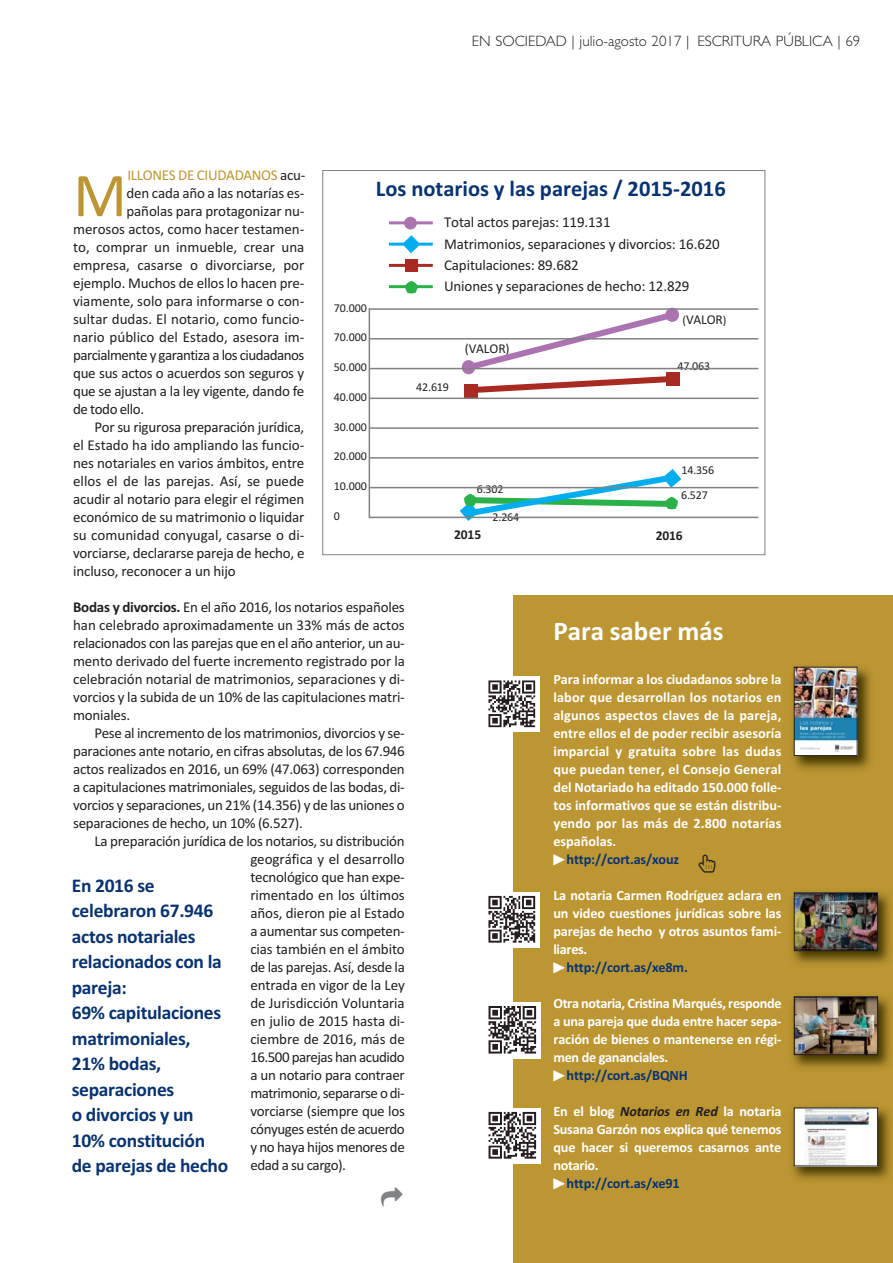
<style>
.page{position:relative;width:893px;height:1263px;background:#fff}
.page>*{position:absolute;margin:0;border:0;box-sizing:border-box;transform-origin:0 0}
.t1{font:63px "Calibri";color:#bc9633}
.t2{font:700 27px "Calibri";color:#fff}
.t3{font:700 22.5px "Calibri";color:#093370}
.t4{font:700 19.5px/25.5px "Calibri";letter-spacing:-.015em;color:#093370}
.t5{font:15px/18px "Calibri";letter-spacing:-.01em;color:#231f20;text-align:justify}
.t6{font:300 15px "Gill Sans";color:#231f20}
.t7{font:15px "Calibri";letter-spacing:-.035em;color:#231f20}
.t8{font:15px "Calibri";letter-spacing:-.02em;color:#bc9633}
.t9{font:15px "Calibri";letter-spacing:-.03em;color:#231f20}
.t10{font:700 14.25px/18px "Calibri";letter-spacing:-.01em;color:#fff;text-align:justify}
.t11{font:700 14.25px "Calibri";letter-spacing:-.01em;color:#093370}
.t12{font:13.5px "Calibri";letter-spacing:-.01em;color:#231f20}
.t13{font:700 13.5px "Calibri";letter-spacing:-.01em;color:#231f20}
.t14{font:12px/24.2px "Calibri";letter-spacing:-.01em;color:#231f20}
.s1{color:#231f20}
.s2{font-weight:700}
.s3{font-size:12px}
.s4{font-family:"Carta";font-weight:400;font-size:10.5px;color:#fff}
.s5{font-style:italic}
.s6{font-style:italic;color:#231f20}
</style>
<div class="page">
<svg style="left:462px;top:310px;width:218px;height:86px"></svg>
<div style="left:464px;top:384px;width:13px;height:14px;background:#a82b23"></div>
<div style="left:666px;top:372px;width:13px;height:14px;background:#a82b23"></div>
<svg style="left:405px;top:281px;width:13px;height:13px"></svg>
<svg style="left:460px;top:469px;width:221px;height:52px"></svg>
<hr style="left:369px;top:308px;width:389px;height:2px;background:#808285">
<hr style="left:369px;top:338px;width:389px;height:2px;background:#808285">
<hr style="left:369px;top:368px;width:389px;height:1px;background:#808285">
<hr style="left:369px;top:398px;width:389px;height:1px;background:#808285">
<hr style="left:369px;top:427px;width:389px;height:2px;background:#808285">
<hr style="left:369px;top:457px;width:389px;height:2px;background:#808285">
<hr style="left:369px;top:487px;width:389px;height:1px;background:#808285">
<hr style="left:369px;top:517px;width:389px;height:1px;background:#808285">
<hr style="left:369px;top:308px;width:1px;height:210px;background:#808285">
<hr style="left:389px;top:221px;width:44px;height:3px;background:#ac73b1">
<hr style="left:389px;top:243px;width:44px;height:3px;background:#00aeef">
<hr style="left:389px;top:264px;width:44px;height:3px;background:#a82b23">
<hr style="left:389px;top:285px;width:44px;height:3px;background:#2bb14a">
<div style="left:404px;top:217px;width:13px;height:13px;background:#ac73b1;border-radius:50%"></div>
<svg style="left:402px;top:235px;width:18px;height:18px"></svg>
<div style="left:405px;top:259px;width:13px;height:13px;background:#a82b23"></div>
<div style="left:513px;top:596px;width:379px;height:667px;background:#bc9633"></div>
<img style="left:488px;top:677px;width:51px;height:55px">
<img style="left:488px;top:892px;width:51px;height:56px">
<img style="left:793px;top:666px;width:78px;height:104px">
<img style="left:796px;top:669px;width:59px;height:85px">
<div style="left:794px;top:667px;width:63px;height:89px;border:1px solid #231f20"></div>
<img style="left:792px;top:892px;width:99px;height:72px">
<img style="left:796px;top:894px;width:80px;height:55px">
<div style="left:794px;top:892px;width:84px;height:59px;border:1px solid #231f20"></div>
<img style="left:792px;top:996px;width:99px;height:72px">
<img style="left:796px;top:998px;width:80px;height:55px">
<div style="left:794px;top:996px;width:84px;height:59px;border:1px solid #231f20"></div>
<img style="left:488px;top:1003px;width:52px;height:55px">
<img style="left:792px;top:1107px;width:99px;height:73px">
<img style="left:796px;top:1110px;width:80px;height:54px">
<div style="left:794px;top:1108px;width:84px;height:58px;border:1px solid #231f20"></div>
<img style="left:488px;top:1108px;width:52px;height:55px">
<p class="t6" style="left:472px;top:36px;width:390px">EN SOCIEDAD | julio-agosto 2017 | ESCRITURA PÚBLICA | 69</p>
<p class="t8" style="left:128px;top:170px;width:179px">ILLONES DE CIUDADANOS <span class="s1">acu-</span></p>
<p class="t5" style="left:127px;top:185px;width:179px">den cada año a las notarías es-</p>
<p class="t5" style="left:127px;top:203px;width:179px">pañolas para protagonizar nu-</p>
<p class="t5" style="left:73px;top:221px;width:233px">merosos actos, como hacer testamen-</p>
<p class="t5" style="left:73px;top:239px;width:233px">to, comprar un inmueble, crear una</p>
<p class="t5" style="left:73px;top:257px;width:233px">empresa, casarse o divorciarse, por</p>
<p class="t5" style="left:73px;top:275px;width:233px">ejemplo. Muchos de ellos lo hacen pre-</p>
<p class="t5" style="left:73px;top:293px;width:233px">viamente, solo para informarse o con-</p>
<p class="t5" style="left:73px;top:311px;width:233px">sultar dudas. El notario, como funcio-</p>
<p class="t5" style="left:73px;top:329px;width:233px">nario público del Estado, asesora im-</p>
<p class="t7" style="left:73px;top:350px;width:233px">parcialmente y garantiza a los ciudadanos</p>
<p class="t5" style="left:73px;top:365px;width:233px">que sus actos o acuerdos son seguros y</p>
<p class="t5" style="left:73px;top:383px;width:233px">que se ajustan a la ley vigente, dando fe</p>
<p class="t9" style="left:73px;top:404px;width:73px">de todo ello.</p>
<p class="t5" style="left:94px;top:419px;width:211px">Por su rigurosa preparación jurídica,</p>
<p class="t5" style="left:73px;top:437px;width:233px">el Estado ha ido ampliando las funcio-</p>
<p class="t5" style="left:73px;top:455px;width:233px">nes notariales en varios ámbitos, entre</p>
<p class="t5" style="left:73px;top:473px;width:233px">ellos el de las parejas. Así, se puede</p>
<p class="t5" style="left:73px;top:491px;width:233px">acudir al notario para elegir el régimen</p>
<p class="t5" style="left:73px;top:509px;width:233px">económico de su matrimonio o liquidar</p>
<p class="t5" style="left:73px;top:527px;width:233px">su comunidad conyugal, casarse o di-</p>
<p class="t5" style="left:73px;top:545px;width:233px">vorciarse, declararse pareja de hecho, e</p>
<p class="t5" style="left:73px;top:563px;width:164px">incluso, reconocer a un hijo</p>
<p class="t5" style="left:73px;top:599px;width:333px"><span class="s2">Bodas y divorcios.</span> En el año 2016, los notarios españoles han celebrado aproximadamente un 33% más de actos relacionados con las parejas que en el año anterior, un au&shy;mento derivado del fuerte incremento registrado por la celebración notarial de matrimonios, separaciones y di&shy;vorcios y la subida de un 10% de las capitulaciones matri&shy;moniales.</p>
<p class="t5" style="left:73px;top:725px;width:333px;text-indent:21px">Pese al incremento de los matrimonios, divorcios y se&shy;paraciones ante notario, en cifras absolutas, de los 67.946 actos realizados en 2016, un 69% (47.063) corresponden a capitulaciones matrimoniales, seguidos de las bodas, di&shy;vorcios y separaciones, un 21% (14.356) y de las uniones o separaciones de hecho, un 10% (6.527).</p>
<p class="t5" style="left:250px;top:833px;width:156px;text-indent:-156px">La preparación jurídica de los notarios, su distribución geográfica y el desarrollo tecnológico que han expe&shy;rimentado en los últimos años, dieron pie al Estado a aumentar sus competen&shy;cias también en el ámbito de las parejas. Así, desde la entrada en vigor de la Ley de Jurisdicción Voluntaria en julio de 2015 hasta di&shy;ciembre de 2016, más de 16.500 parejas han acudido a un notario para contraer matrimonio, separarse o di&shy;vorciarse (siempre que los cónyuges estén de acuerdo y no haya hijos menores de edad a su cargo).</p>
<h1 class="t1" style="left:73px;top:173px;width:55px">M</h1>
<h3 class="t3" style="left:376px;top:181px;width:351px">Los notarios y las parejas / 2015-2016</h3>
<p class="t5" style="left:444px;top:213px;width:277px;line-height:21.3px;text-align:left">Total actos parejas: 119.131<br>Matrimonios, separaciones y divorcios: 16.620<br>Capitulaciones: 89.682<br>Uniones y separaciones de hecho: 12.829</p>
<p class="t14" style="left:334px;top:297px;width:34px">70.000</p>
<p class="t14" style="left:334px;top:326px;width:34px">70.000</p>
<p class="t12" style="left:682px;top:315px;width:45px"><span class="s3">(</span>VALOR<span class="s3">)</span></p>
<p class="t12" style="left:465px;top:344px;width:46px">(VALOR)</p>
<p class="t14" style="left:677px;top:355px;width:34px">47.063</p>
<p class="t14" style="left:334px;top:356px;width:34px">50.000</p>
<p class="t14" style="left:334px;top:386px;width:34px">40.000</p>
<p class="t14" style="left:334px;top:416px;width:34px">30.000</p>
<p class="t14" style="left:334px;top:445px;width:34px">20.000</p>
<p class="t14" style="left:334px;top:475px;width:34px">10.000</p>
<p class="t14" style="left:334px;top:505px;width:8px">0</p>
<p class="t14" style="left:416px;top:376px;width:34px">42.619</p>
<p class="t14" style="left:681px;top:459px;width:35px">14.356<br>6.527</p>
<p class="t14" style="left:477px;top:478px;width:28px">6.302</p>
<p class="t14" style="left:492px;top:506px;width:28px">2.264</p>
<p class="t13" style="left:454px;top:530px;width:28px">2015</p>
<p class="t13" style="left:656px;top:530px;width:28px">2016</p>
<h2 class="t2" style="left:553px;top:622px;width:172px">Para saber más</h2>
<p class="t10" style="left:553px;top:672px;width:230px">Para informar a los ciudadanos sobre la labor que desarrollan los notarios en algunos aspectos claves de la pareja, entre ellos el de poder recibir asesoría imparcial y gratuita sobre las dudas que puedan tener, el Consejo General del Notariado ha editado 150.000 folle&shy;tos informativos que se están distribu&shy;yendo por las más de 2.800 notarías españolas.</p>
<p class="t11" style="left:553px;top:854px;width:127px"><span class="s4">-</span> http://cort.as/xouz</p>
<p class="t10" style="left:553px;top:888px;width:230px">La notaria Carmen Rodríguez aclara en un video cuestiones jurídicas sobre las parejas de hecho y otros asuntos fami&shy;liares<span class="s5">.</span></p>
<p class="t11" style="left:553px;top:962px;width:136px"><span class="s4">-</span> http://cort.as/xe8m.</p>
<p class="t10" style="left:553px;top:996px;width:230px">Otra notaria, Cristina Marqués, responde a una pareja que duda entre hacer sepa&shy;ración de bienes o mantenerse en régi&shy;men de gananciales.</p>
<p class="t11" style="left:553px;top:1070px;width:136px"><span class="s4">-</span> http://cort.as/BQNH</p>
<p class="t10" style="left:553px;top:1104px;width:230px">En el blog <span class="s6">Notarios en Red</span> la notaria Susana Garzón nos explica qué tenemos que hacer si queremos casarnos ante notario.</p>
<p class="t11" style="left:553px;top:1178px;width:128px"><span class="s4">-</span> http://cort.as/xe91</p>
<h3 class="t4" style="left:72px;top:874px;width:158px">En 2016 se celebraron 67.946 actos notariales relacionados con la pareja:<br>69% capitulaciones matrimoniales,<br>21% bodas, separaciones<br>o divorcios y un<br>10% constitución de parejas de hecho</h3>
</div>
